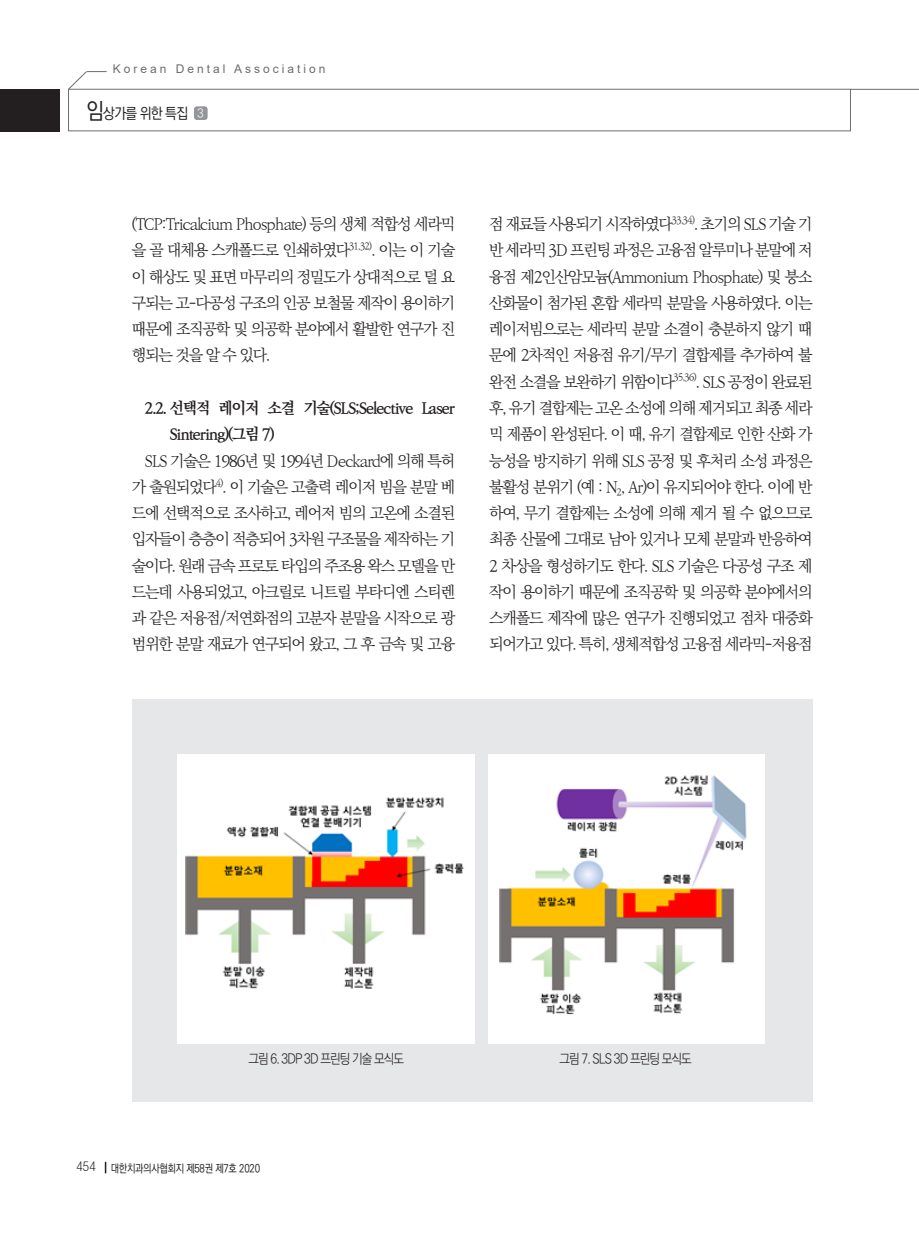
<style>
.page{position:relative;width:919px;height:1238px;background:#fff}
.page>*{position:absolute;margin:0;border:0;box-sizing:border-box;transform-origin:0 0}
._1_본문{font:15.75px/26.2px "Ko Pub World Batang PL";letter-spacing:-.075em;color:#231f20;text-align:justify}
._1_본문-2{font:15.75px/26.2px "Ko Pub World Batang PB";letter-spacing:-.075em;color:#231f20}
.t1{font:15px "Ko Pub World Dotum PM";letter-spacing:-.05em;color:#231f20;scale:.9 1}
.캡션{font:13.5px "Ko Pub World Dotum PL";letter-spacing:-.075em;color:#231f20;scale:.9 1}
.t2{font:300 13.5px "Helvetica";color:#231f20;scale:.85 1}
.t3{font:12px "Arial";letter-spacing:.25em;color:#6c6d70}
.t4{font:12px "Ko Pub World Dotum PL";color:#fff;scale:.95 1}
.t5{font:11.25px "Ko Pub World Dotum PM";letter-spacing:-.025em;color:#231f20;scale:.85 1}
.s1{font-size:22.5px}
</style>
<div class="page">
<div style="left:68px;top:89px;width:782px;height:42px;border:1px solid #6c6d70"></div>
<svg style="left:68px;top:71px;width:39px;height:19px"></svg>
<hr style="left:850px;top:89px;width:68px;height:1px;background:#6c6d70">
<div style="left:0;top:89px;width:60px;height:43px;background:#231f20"></div>
<div style="left:194px;top:106px;width:13px;height:14px;background:#939598;border-radius:3px"></div>
<svg style="left:105px;top:1161px;width:1px;height:12px"></svg>
<div style="left:132px;top:699px;width:680px;height:402px;background:#e6e7e9"></div>
<div style="left:177px;top:754px;width:298px;height:289px;background:#fff"></div>
<img style="left:186px;top:797px;width:278px;height:192px">
<div style="left:488px;top:754px;width:276px;height:289px;background:#fff"></div>
<img style="left:499px;top:775px;width:248px;height:240px">
<p class="t3" style="left:113px;top:60px;width:214px">Korean Dental Association</p>
<p class="t4" style="left:197px;top:105px;width:8px">3</p>
<p class="t1" style="left:87px;top:103px;width:114px"><span class="s1">임</span>상가를 위한 특집</p>
<p class="_1_본문" style="left:132px;top:211px;width:325px">(TCP:Tricalcium Phosphate) 등의 생체 적합성 세라믹 을 골 대체용 스캐폴드로 인쇄하였다<sup>31,32)</sup>. 이는 이 기술 이 해상도 및 표면 마무리의 정밀도가 상대적으로 덜 요 구되는 고-다공성 구조의 인공 보철물 제작이 용이하기 때문에 조직공학 및 의공학 분야에서 활발한 연구가 진 행되는 것을 알 수 있다.</p>
<p class="_1_본문-2" style="left:169px;top:395px;width:287px;text-indent:-25px">2.2. 선택적 레이저 소결 기술(SLS;Selective Laser<br>Sintering)(그림 7)</p>
<p class="_1_본문" style="left:132px;top:448px;width:325px;text-indent:13px">SLS 기술은 1986년 및 1994년 Deckard에 의해 특허 가 출원되었다<sup>4)</sup>. 이 기술은 고출력 레이저 빔을 분말 베 드에 선택적으로 조사하고, 레어저 빔의 고온에 소결된 입자들이 층층이 적층되어 3차원 구조물을 제작하는 기 술이다. 원래 금속 프로토 타입의 주조용 왁스 모델을 만 드는데 사용되었고, 아크릴로 니트릴 부타디엔 스티렌 과 같은 저융점/저연화점의 고분자 분말을 시작으로 광 범위한 분말 재료가 연구되어 왔고, 그 후 금속 및 고융</p>
<p class="_1_본문" style="left:489px;top:211px;width:325px">점 재료들 사용되기 시작하였다<sup>33,34)</sup>. 초기의 SLS 기술 기 반 세라믹 3D 프린팅 과정은 고융점 알루미나 분말에 저 융점 제2인산암모늄(Ammonium Phosphate) 및 붕소 산화물이 첨가된 혼합 세라믹 분말을 사용하였다. 이는 레이저빔으로는 세라믹 분말 소결이 충분하지 않기 때 문에 2차적인 저융점 유기/무기 결합제를 추가하여 불 완전 소결을 보완하기 위함이다<sup>35,36)</sup>. SLS 공정이 완료된 후, 유기 결합제는 고온 소성에 의해 제거되고 최종 세라 믹 제품이 완성된다. 이 때, 유기 결합제로 인한 산화 가 능성을 방지하기 위해 SLS 공정 및 후처리 소성 과정은 불활성 분위기 (예 : N<sub>2</sub>, Ar)이 유지되어야 한다. 이에 반 하여, 무기 결합제는 소성에 의해 제거 될 수 없으므로 최종 산물에 그대로 남아 있거나 모체 분말과 반응하여 2 차상을 형성하기도 한다. SLS 기술은 다공성 구조 제 작이 용이하기 때문에 조직공학 및 의공학 분야에서의 스캐폴드 제작에 많은 연구가 진행되었고 점차 대중화 되어가고 있다. 특히, 생체적합성 고융점 세라믹-저융점</p>
<p class="캡션" style="left:248px;top:1049px;width:175px">그림 6. 3DP 3D 프린팅 기술 모식도</p>
<p class="캡션" style="left:559px;top:1049px;width:148px">그림 7. SLS 3D 프린팅 모식도</p>
<p class="t2" style="left:77px;top:1157px;width:24px">454</p>
<p class="t5" style="left:111px;top:1160px;width:177px">대한치과의사협회지 제58권 제7호 2020</p>
</div>
